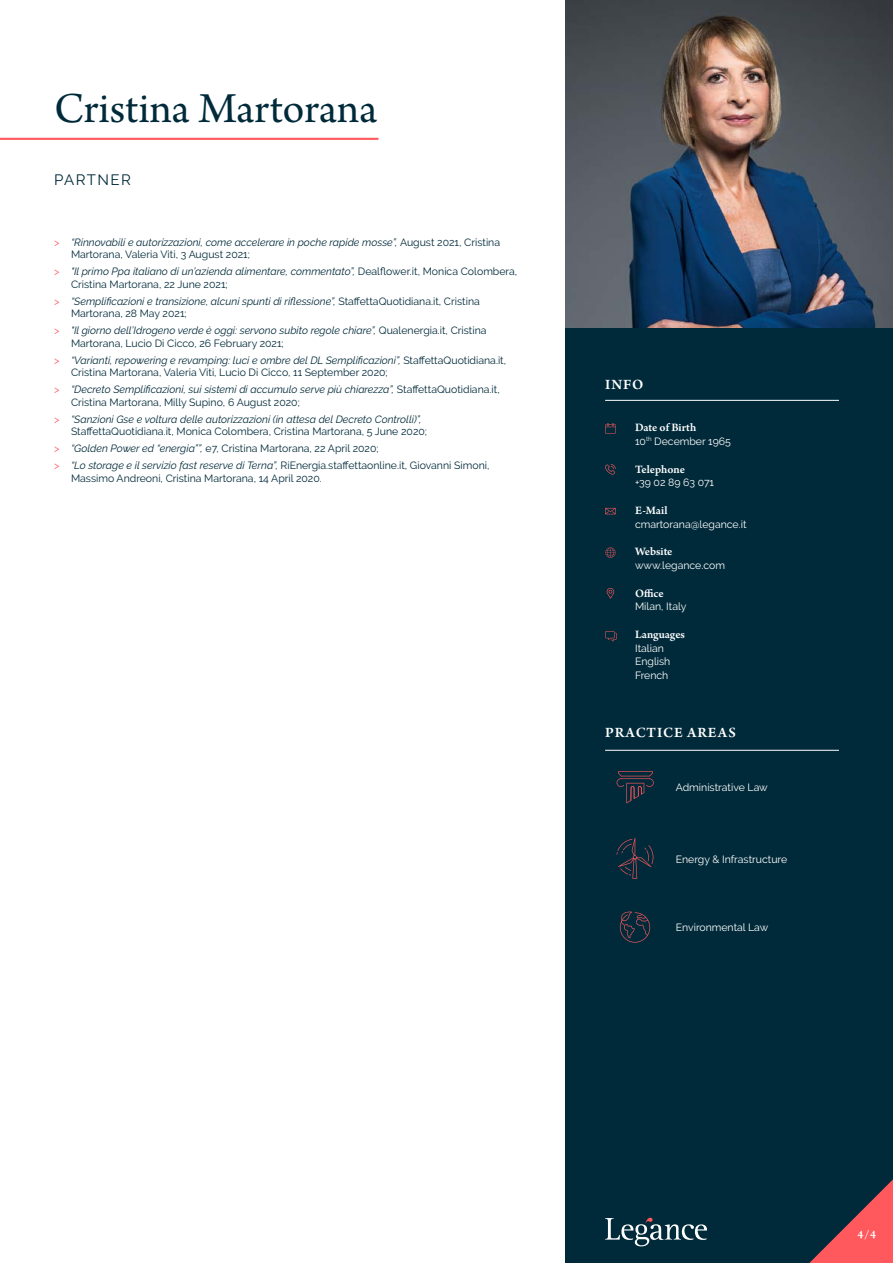
<style>
.page{position:relative;width:893px;height:1263px;background:#fff}
.page>*{position:absolute;margin:0;border:0;box-sizing:border-box;transform-origin:0 0}
.t1{font:45px "Arno Pro";letter-spacing:-.005em;color:#002a3a}
.t2{font:600 15px "Arno Pro";letter-spacing:.06em;color:#fff}
.t3{font:15px "Raleway";letter-spacing:.1em;color:#002a3a}
.t4{font:600 12px "Arno Pro";letter-spacing:-.005em;color:#fff}
.t5{font:10.5px/12.6px "Raleway";color:#002a3a}
.t6{font:italic 10.5px/12.6px "Raleway";color:#002a3a}
.t7{font:10.5px/13.5px "Raleway";color:#fff}
.s1{font-style:normal;color:#ff585d}
.s2{font-style:normal}
.s3{color:#ff585d}
.s4{font-style:italic}
</style>
<div class="page">
<div style="left:566px;top:305px;width:327px;height:958px;background:#002a3a"></div>
<img style="left:566px;top:0;width:327px;height:327px">
<svg style="left:605px;top:1218px;width:102px;height:28px"></svg>
<svg style="left:809px;top:1179px;width:84px;height:84px"></svg>
<hr style="left:0;top:138px;width:378px;height:2px;background:#ff585d">
<svg style="left:607px;top:588px;width:7px;height:11px"></svg>
<svg style="left:605px;top:508px;width:11px;height:6px"></svg>
<svg style="left:605px;top:464px;width:11px;height:11px"></svg>
<svg style="left:605px;top:547px;width:11px;height:11px"></svg>
<svg style="left:605px;top:423px;width:11px;height:10px"></svg>
<svg style="left:605px;top:631px;width:12px;height:10px"></svg>
<hr style="left:605px;top:400px;width:234px;height:1px;background:#fff">
<hr style="left:605px;top:750px;width:234px;height:1px;background:#fff">
<svg style="left:617px;top:771px;width:37px;height:32px"></svg>
<svg style="left:617px;top:838px;width:36px;height:41px"></svg>
<svg style="left:620px;top:911px;width:30px;height:31px"></svg>
<h1 class="t1" style="left:54px;top:83px;width:325px">Cristina Martorana</h1>
<h2 class="t3" style="left:54px;top:171px;width:79px">PARTNER</h2>
<p class="t6" style="left:71px;top:236px;width:431px;text-indent:-17px"><span class="s1">&gt;</span> “Rinnovabili e autorizzazioni, come accelerare in poche rapide mosse”, <span class="s2">August 2021, Cristina<br>Martorana, Valeria Viti, 3 August 2021;</span></p>
<p class="t5" style="left:71px;top:265px;width:448px;text-indent:-17px"><span class="s3">&gt;</span> <span class="s4">"Il primo Ppa italiano di un’azienda alimentare, commentato”,</span> Dealflower.it, Monica Colombera,<br>Cristina Martorana, 22 June 2021;</p>
<p class="t6" style="left:71px;top:295px;width:410px;text-indent:-17px"><span class="s1">&gt;</span> “Semplificazioni e transizione, alcuni spunti di riflessione”, <span class="s2">StaffettaQuotidiana.it, Cristina<br>Martorana, 28 May 2021;</span></p>
<p class="t5" style="left:71px;top:324px;width:417px;text-indent:-17px"><span class="s3">&gt;</span> <span class="s4">"Il giorno dell’Idrogeno verde è oggi: servono subito regole chiare”,</span> Qualenergia.it, Cristina<br>Martorana, Lucio Di Cicco, 26 February 2021;</p>
<p class="t5" style="left:71px;top:354px;width:437px;text-indent:-17px"><span class="s3">&gt;</span> <span class="s4">“Varianti, repowering e revamping: luci e ombre del DL Semplificazioni”,</span> StaffettaQuotidiana.it,<br>Cristina Martorana, Valeria Viti, Lucio Di Cicco, 11 September 2020;</p>
<p class="t5" style="left:71px;top:383px;width:430px;text-indent:-17px"><span class="s3">&gt;</span> <span class="s4">“Decreto Semplificazioni, sui sistemi di accumulo serve più chiarezza”,</span> StaffettaQuotidiana.it,<br>Cristina Martorana, Milly Supino, 6 August 2020;</p>
<p class="t6" style="left:71px;top:413px;width:358px;text-indent:-17px"><span class="s1">&gt;</span> “Sanzioni Gse e voltura delle autorizzazioni (in attesa del Decreto Controlli)”,<br><span class="s2">StaffettaQuotidiana.it, Monica Colombera, Cristina Martorana, 5 June 2020;</span></p>
<p class="t5" style="left:54px;top:440px;width:437px;line-height:16.8px"><span class="s3">&gt;</span> <span class="s4">“Golden Power ed “energia””,</span> e7, Cristina Martorana, 22 April 2020;<br><span class="s3">&gt;</span> <span class="s4">“Lo storage e il servizio fast reserve di Terna”,</span> RiEnergia.staffettaonline.it, Giovanni Simoni,</p>
<p class="t5" style="left:71px;top:471px;width:252px">Massimo Andreoni, Cristina Martorana, 14 April 2020.</p>
<h2 class="t2" style="left:605px;top:376px;width:40px">INFO</h2>
<p class="t4" style="left:635px;top:421px;width:63px">Date of Birth</p>
<p class="t7" style="left:635px;top:434px;width:97px">10<sup>th</sup> December 1965</p>
<p class="t4" style="left:635px;top:462px;width:51px">Telephone</p>
<p class="t7" style="left:635px;top:476px;width:81px">+39 02 89 63 071</p>
<p class="t4" style="left:635px;top:503px;width:34px">E-Mail</p>
<p class="t7" style="left:635px;top:517px;width:113px">cmartorana@legance.it</p>
<p class="t4" style="left:635px;top:545px;width:39px">Website</p>
<p class="t7" style="left:635px;top:558px;width:91px">www.legance.com</p>
<p class="t4" style="left:635px;top:586px;width:30px">Office</p>
<p class="t7" style="left:635px;top:600px;width:53px">Milan, Italy</p>
<p class="t4" style="left:635px;top:628px;width:51px">Languages</p>
<p class="t7" style="left:635px;top:641px;width:37px">Italian<br>English<br>French</p>
<h2 class="t2" style="left:605px;top:724px;width:132px">PRACTICE AREAS</h2>
<p class="t7" style="left:676px;top:780px;width:94px">Administrative Law</p>
<p class="t7" style="left:676px;top:853px;width:113px">Energy &amp; Infrastructure</p>
<p class="t7" style="left:676px;top:920px;width:94px">Environmental Law</p>
<p class="t4" style="left:857px;top:1228px;width:20px">4/4</p>
</div>
